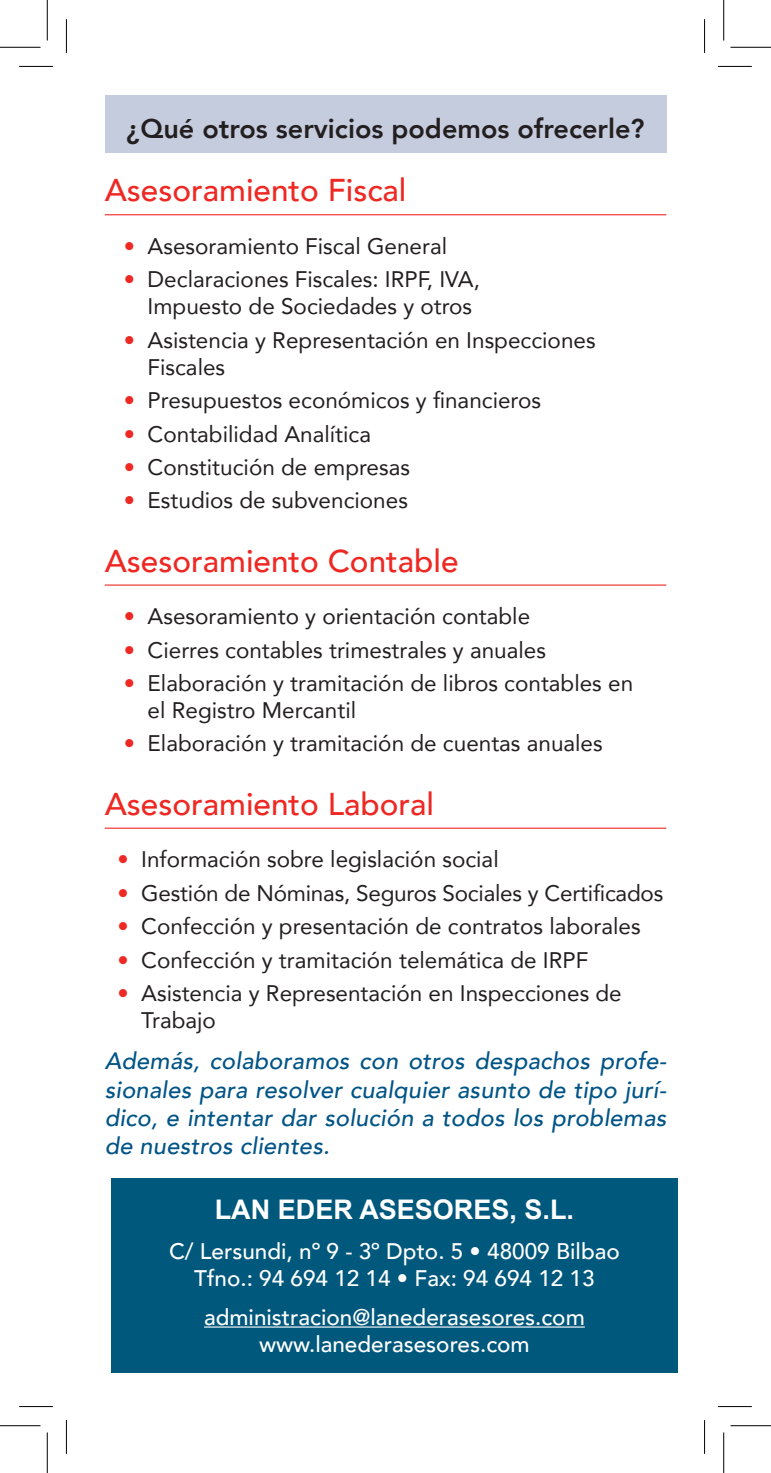
<style>
.page{position:relative;width:771px;height:1473px;background:#fff}
.page>*{position:absolute;margin:0;border:0;box-sizing:border-box;transform-origin:0 0}
.t1{font:500 31.5px "Avenir";color:#ee2823}
.t2{font:800 27px "Avenir";color:#231f20}
.t3{font:700 27px "Arial";color:#fff}
.t4{font:italic 500 23.62px/28.3px "Avenir";letter-spacing:.01em;color:#015486;text-align:justify}
.t5{font:22.5px/27px "Avenir";color:#231f20}
.t6{font:500 22.5px/27px "Avenir";color:#fff;text-align:center}
.s1{color:#ee2823}
</style>
<div class="page">
<div style="left:105px;top:95px;width:561px;height:57px;background:#c5ccdd"></div>
<hr style="left:105px;top:214px;width:561px;height:1px;background:#ee2823">
<hr style="left:105px;top:584px;width:561px;height:1px;background:#ee2823">
<hr style="left:105px;top:827px;width:561px;height:1px;background:#ee2823">
<div style="left:111px;top:1178px;width:566px;height:194px;background:#01587d"></div>
<hr style="left:204px;top:1326px;width:381px;height:1px;background:#fff">
<hr style="left:19px;top:66px;width:34px;height:1px;background:#000">
<hr style="left:718px;top:66px;width:33px;height:1px;background:#000">
<hr style="left:19px;top:1405px;width:34px;height:1px;background:#000">
<hr style="left:718px;top:1405px;width:33px;height:1px;background:#000">
<hr style="left:66px;top:19px;width:1px;height:34px;background:#000">
<hr style="left:66px;top:1419px;width:1px;height:34px;background:#000">
<hr style="left:704px;top:19px;width:1px;height:34px;background:#000">
<hr style="left:704px;top:1419px;width:1px;height:34px;background:#000">
<hr style="left:0;top:47px;width:40px;height:1px;background:#000">
<hr style="left:730px;top:47px;width:41px;height:1px;background:#000">
<hr style="left:0;top:1425px;width:40px;height:1px;background:#000">
<hr style="left:730px;top:1425px;width:41px;height:1px;background:#000">
<hr style="left:47px;top:0;width:1px;height:40px;background:#000">
<hr style="left:47px;top:1432px;width:1px;height:40px;background:#000">
<hr style="left:723px;top:0;width:1px;height:40px;background:#000">
<hr style="left:723px;top:1432px;width:1px;height:40px;background:#000">
<p class="t2" style="left:126px;top:108px;width:519px">¿Qué otros servicios podemos ofrecerle?</p>
<h1 class="t1" style="left:105px;top:163px;width:303px">Asesoramiento Fiscal</h1>
<p class="t5" style="left:124px;top:232px;width:325px"><span class="s1">•</span> Asesoramiento Fiscal General</p>
<p class="t5" style="left:148px;top:265px;width:334px;text-indent:-24px"><span class="s1">•</span> Declaraciones Fiscales: IRPF, IVA,<br>Impuesto de Sociedades y otros</p>
<p class="t5" style="left:148px;top:326px;width:449px;text-indent:-24px"><span class="s1">•</span> Asistencia y Representación en Inspecciones<br>Fiscales</p>
<p class="t5" style="left:124px;top:386px;width:419px"><span class="s1">•</span> Presupuestos económicos y financieros</p>
<p class="t5" style="left:124px;top:419px;width:249px"><span class="s1">•</span> Contabilidad Analítica</p>
<p class="t5" style="left:124px;top:453px;width:288px"><span class="s1">•</span> Constitución de empresas</p>
<p class="t5" style="left:124px;top:486px;width:285px"><span class="s1">•</span> Estudios de subvenciones</p>
<h1 class="t1" style="left:105px;top:533px;width:355px">Asesoramiento Contable</h1>
<p class="t5" style="left:124px;top:602px;width:408px"><span class="s1">•</span> Asesoramiento y orientación contable</p>
<p class="t5" style="left:124px;top:635px;width:423px"><span class="s1">•</span> Cierres contables trimestrales y anuales</p>
<p class="t5" style="left:148px;top:669px;width:487px;text-indent:-24px"><span class="s1">•</span> Elaboración y tramitación de libros contables en el Registro Mercantil</p>
<p class="t5" style="left:124px;top:729px;width:480px"><span class="s1">•</span> Elaboración y tramitación de cuentas anuales</p>
<h1 class="t1" style="left:105px;top:776px;width:331px">Asesoramiento Laboral</h1>
<p class="t5" style="left:117px;top:845px;width:383px"><span class="s1">•</span> Información sobre legislación social</p>
<p class="t5" style="left:117px;top:878px;width:547px"><span class="s1">•</span> Gestión de Nóminas, Seguros Sociales y Certificados</p>
<p class="t5" style="left:117px;top:912px;width:524px"><span class="s1">•</span> Confección y presentación de contratos laborales</p>
<p class="t5" style="left:117px;top:945px;width:472px"><span class="s1">•</span> Confección y tramitación telemática de IRPF</p>
<p class="t5" style="left:141px;top:978px;width:482px;text-indent:-24px"><span class="s1">•</span> Asistencia y Representación en Inspecciones de<br>Trabajo</p>
<p class="t4" style="left:105px;top:1047px;width:563px">Además, colaboramos con otros despachos profe&shy;sionales para resolver cualquier asunto de tipo jurí&shy;dico, e intentar dar solución a todos los problemas de nuestros clientes.</p>
<p class="t3" style="left:215px;top:1193px;width:361px">LAN EDER ASESORES, S.L.</p>
<p class="t6" style="left:169px;top:1235px;width:452px">C/ Lersundi, nº 9 - 3º Dpto. 5 • 48009 Bilbao<br>Tfno.: 94 694 12 14 • Fax: 94 694 12 13</p>
<p class="t6" style="left:204px;top:1302px;width:382px">administracion@lanederasesores.com www.lanederasesores.com</p>
</div>
